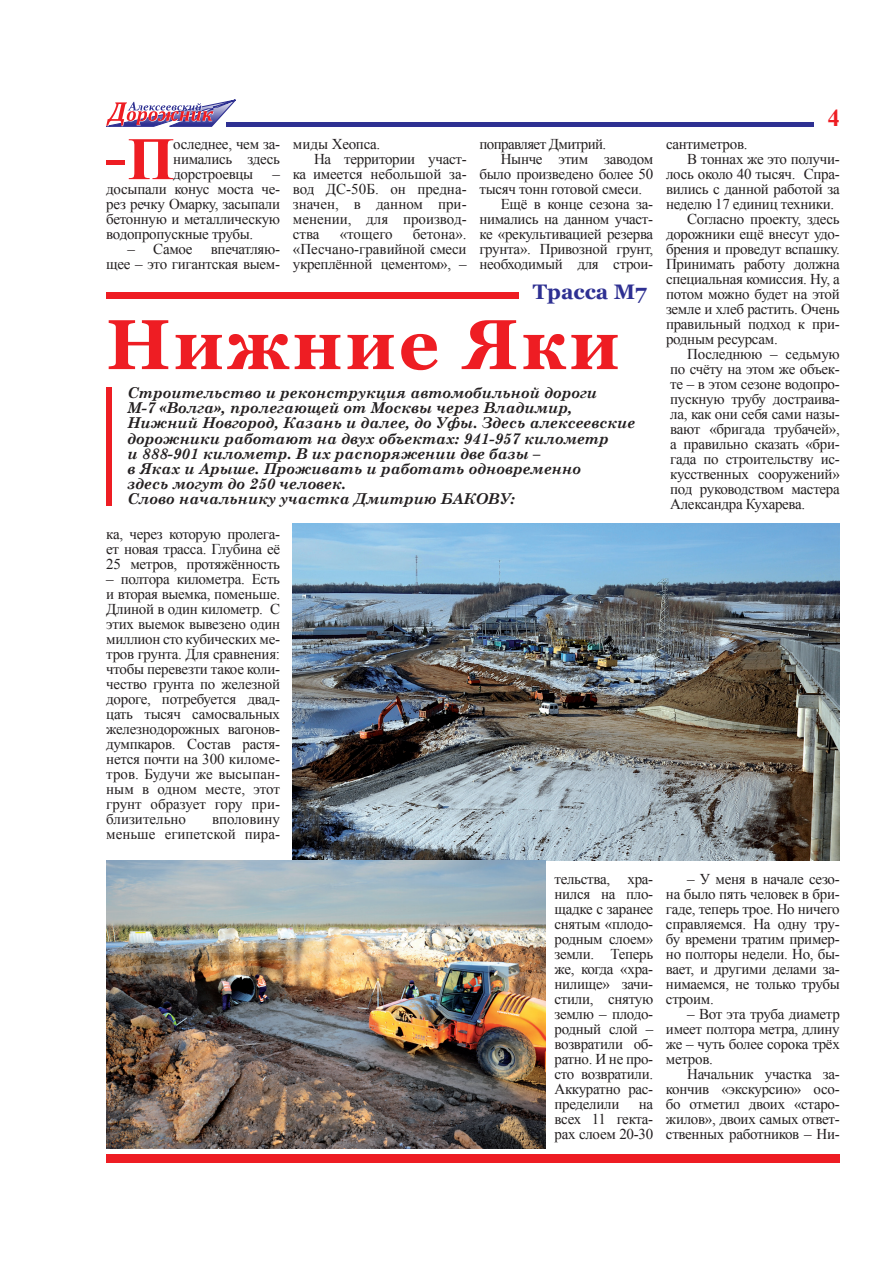
<style>
.page{position:relative;width:893px;height:1263px;background:#fff}
.page>*{position:absolute;margin:0;border:0;box-sizing:border-box;transform-origin:0 0}
.t1{font:700 70.5px "Georgia";letter-spacing:.04em;color:#ee1d23}
.t2{font:700 60.3px "Times New Roman";color:#ee1d23}
.t3{font:700 24px "Times New Roman";color:#ee1d23}
.t4{font:700 21px "Georgia";color:#2e3092}
.t5{font:15px/15px "Times New Roman";letter-spacing:-.02em;color:#231f20;text-align:justify}
.t6{font:italic 700 15px/15px "Century Schoolbook";color:#231f20}
.t7{font:15px/15px "Times New Roman";color:#231f20;text-align:right}
.t8{font:15px "Times New Roman";letter-spacing:-.04em;color:#231f20}
</style>
<div class="page">
<hr style="left:226px;top:122px;width:587px;height:4px;background:#2e3092">
<svg style="left:106px;top:100px;width:130px;height:26px"></svg>
<div style="left:106px;top:1154px;width:734px;height:9px;background:#ee1d23"></div>
<div style="left:106px;top:292px;width:413px;height:7px;background:#ee1d23"></div>
<img style="left:293px;top:523px;width:547px;height:338px">
<img style="left:106px;top:861px;width:440px;height:287px">
<div style="left:106px;top:388px;width:6px;height:118px;background:#ee1d23"></div>
<div style="left:106px;top:160px;width:18px;height:5px;background:#ee1d23"></div>
<h2 class="t2" style="left:128px;top:117px;width:48px">П</h2>
<p class="t5" style="left:173px;top:136px;width:108px">оследнее, чем за&shy;нимались здесь дорстроевцы</p>
<p class="t5" style="left:106px;top:166px;width:175px;text-indent:166px">– досыпали конус моста че&shy;рез речку Омарку, засыпали бетонную и металлическую водопропускные трубы.</p>
<p class="t5" style="left:106px;top:241px;width:175px;text-align:right">– Самое впечатляю&shy;щее – это гигантская выем-</p>
<p class="t5" style="left:293px;top:136px;width:89px">миды Хеопса.</p>
<p class="t5" style="left:314px;top:151px;width:154px">На территории участ-</p>
<p class="t7" style="left:293px;top:166px;width:175px">ка имеется небольшой за-</p>
<p class="t7" style="left:293px;top:181px;width:175px">вод ДС-50Б. он предна-</p>
<p class="t7" style="left:293px;top:196px;width:175px">значен, в данном при-</p>
<p class="t7" style="left:293px;top:211px;width:175px">менении, для производ-</p>
<p class="t5" style="left:293px;top:226px;width:28px">ства</p>
<p class="t5" style="left:340px;top:226px;width:54px">«тощего</p>
<p class="t5" style="left:293px;top:226px;width:175px;text-indent:120px">бетона». «Песчано-гравийной смеси укреплённой цементом», –</p>
<p class="t8" style="left:479px;top:134px;width:128px">поправляет Дмитрий.</p>
<p class="t5" style="left:501px;top:151px;width:154px">Нынче этим заводом</p>
<p class="t5" style="left:479px;top:166px;width:175px">было произведено более 50</p>
<p class="t5" style="left:479px;top:181px;width:164px">тысяч тонн готовой смеси.</p>
<p class="t5" style="left:501px;top:196px;width:154px">Ещё в конце сезона за-</p>
<p class="t5" style="left:479px;top:211px;width:175px">нимались на данном участ-</p>
<p class="t5" style="left:479px;top:226px;width:175px">ке «рекультивацией резерва</p>
<p class="t5" style="left:479px;top:241px;width:175px">грунта». Привозной грунт,</p>
<p class="t5" style="left:479px;top:256px;width:175px">необходимый для строи-</p>
<h3 class="t4" style="left:533px;top:278px;width:115px">Трасса М7</h3>
<h1 class="t1" style="left:106px;top:299px;width:515px">Нижние Яки</h1>
<p class="t6" style="left:128px;top:385px;width:509px">Строительство и реконструкция автомобильной дороги<br>М-7 «Волга», пролегающей от Москвы через Владимир, Нижний Новгород, Казань и далее, до Уфы. Здесь алексеевские дорожники работают на двух объектах: 941-957 километр<br>и 888-901 километр. В их распоряжении две базы –<br>в Яках и Арыше. Проживать и работать одновременно<br>здесь могут до 250 человек.<br>Слово начальнику участка Дмитрию БАКОВУ:</p>
<p class="t5" style="left:106px;top:526px;width:175px">ка, через которую пролега&shy;ет новая трасса. Глубина её 25 метров, протяжённость</p>
<p class="t5" style="left:106px;top:571px;width:175px">– полтора километра. Есть и вторая выемка, поменьше.<br>Длиной в один километр. С этих выемок вывезено один миллион сто кубических ме&shy;тров грунта. Для сравнения: чтобы перевезти такое коли&shy;чество грунта по железной дороге, потребуется двад&shy;цать тысяч самосвальных железнодорожных вагонов&shy;думпкаров. Состав растя&shy;нется почти на 300 киломе&shy;тров. Будучи же высыпан&shy;ным в одном месте, этот грунт образует гору при&shy;близительно</p>
<p class="t7" style="left:106px;top:811px;width:175px">вполовину<br>меньше египетской пира-</p>
<h3 class="t3" style="left:828px;top:102px;width:13px">4</h3>
<p class="t5" style="left:666px;top:136px;width:83px">сантиметров.</p>
<p class="t5" style="left:687px;top:151px;width:154px">В тоннах же это получи-</p>
<p class="t5" style="left:666px;top:166px;width:175px">лось около 40 тысяч. Спра-</p>
<p class="t5" style="left:666px;top:181px;width:175px">вились с данной работой за</p>
<p class="t5" style="left:666px;top:196px;width:170px">неделю 17 единиц техники.</p>
<p class="t5" style="left:687px;top:211px;width:154px">Согласно проекту, здесь</p>
<p class="t5" style="left:666px;top:226px;width:175px">дорожники ещё внесут удо-</p>
<p class="t5" style="left:666px;top:241px;width:175px">брения и проведут вспашку.</p>
<p class="t5" style="left:666px;top:256px;width:175px">Принимать работу должна</p>
<p class="t5" style="left:666px;top:271px;width:175px">специальная комиссия. Ну, а</p>
<p class="t5" style="left:666px;top:286px;width:175px">потом можно будет на этой</p>
<p class="t5" style="left:666px;top:301px;width:175px">земле и хлеб растить. Очень</p>
<p class="t5" style="left:666px;top:316px;width:175px">правильный подход к при-</p>
<p class="t5" style="left:666px;top:331px;width:113px">родным ресурсам.</p>
<p class="t5" style="left:687px;top:346px;width:154px">Последнюю – седьмую</p>
<p class="t5" style="left:670px;top:361px;width:171px">по счёту на этом же объек-</p>
<p class="t5" style="left:670px;top:376px;width:171px">те – в этом сезоне водопро-</p>
<p class="t5" style="left:670px;top:391px;width:171px">пускную трубу достраива-</p>
<p class="t5" style="left:670px;top:406px;width:171px">ла, как они себя сами назы-</p>
<p class="t5" style="left:670px;top:421px;width:171px">вают «бригада трубачей»,</p>
<p class="t5" style="left:670px;top:436px;width:171px">а правильно сказать «бри-</p>
<p class="t5" style="left:670px;top:451px;width:171px">гада по строительству ис-</p>
<p class="t5" style="left:670px;top:466px;width:171px">кусственных сооружений»</p>
<p class="t5" style="left:670px;top:481px;width:171px">под руководством мастера</p>
<p class="t5" style="left:670px;top:496px;width:137px">Александра Кухарева.</p>
<p class="t5" style="left:554px;top:871px;width:100px">тельства, хра&shy;нился на пло&shy;щадке с заранее снятым «плодо&shy;родным слоем» земли. Теперь же, когда «хра&shy;нилище» зачи&shy;стили, снятую землю – плодо&shy;родный слой – возвратили об&shy;ратно. И не про&shy;сто возвратили.<br>Аккуратно рас&shy;пределили</p>
<p class="t5" style="left:554px;top:1096px;width:100px;text-indent:84px">на всех 11 гекта&shy;рах слоем 20-30</p>
<p class="t5" style="left:666px;top:871px;width:175px;text-indent:21px">– У меня в начале сезо&shy;на было пять человек в бри&shy;гаде, теперь трое. Но ничего справляемся. На одну тру&shy;бу времени тратим пример&shy;но полторы недели. Но, бы&shy;вает, и другими делами за&shy;нимаемся, не только трубы строим.</p>
<p class="t5" style="left:666px;top:1006px;width:175px;text-indent:21px">– Вот эта труба диаметр имеет полтора метра, длину же – чуть более сорока трёх метров.</p>
<p class="t5" style="left:666px;top:1066px;width:175px;text-indent:21px">Начальник участка за&shy;кончив «экскурсию» осо&shy;бо отметил двоих «старо&shy;жилов», двоих самых ответ&shy;ственных работников – Ни-</p>
</div>
